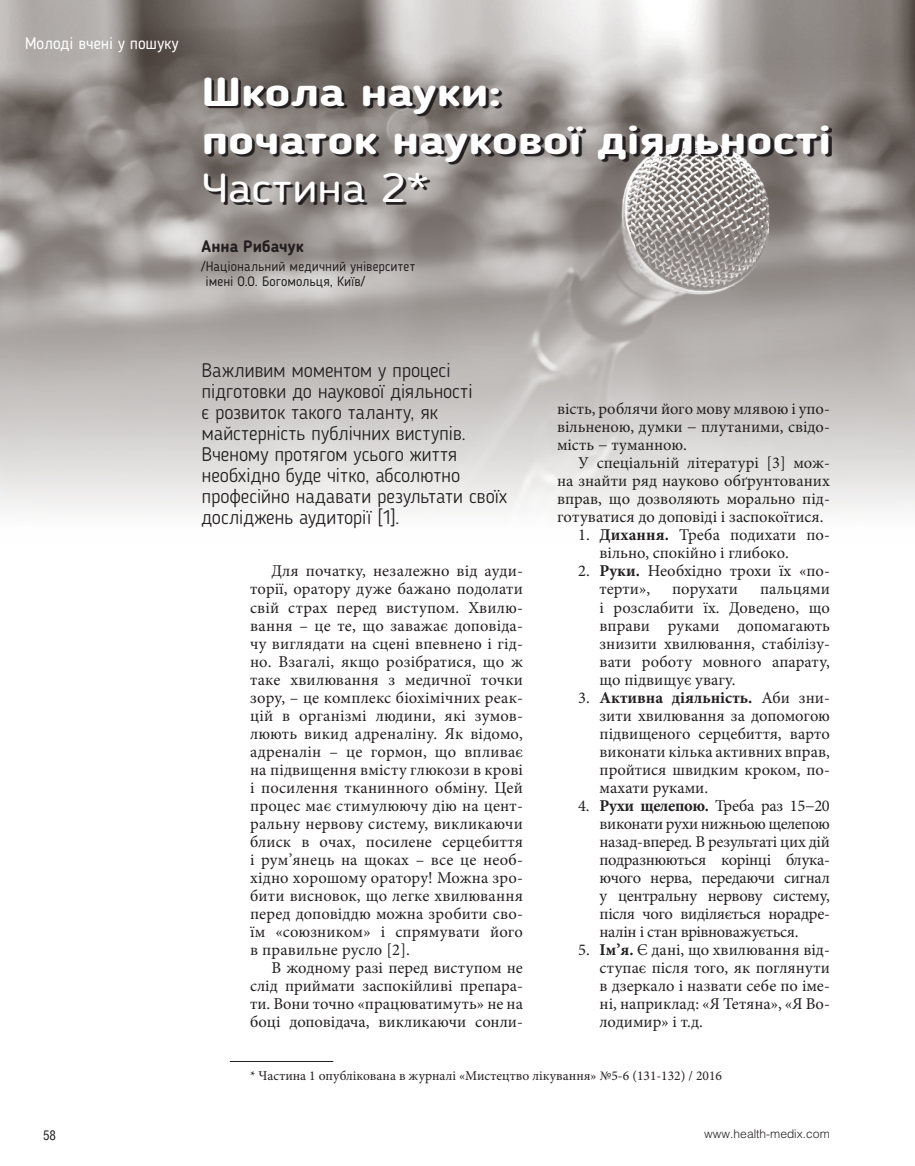
<style>
.page{position:relative;width:915px;height:1166px;background:#fff}
.page>*{position:absolute;margin:0;border:0;box-sizing:border-box;transform-origin:0 0}
.заголовок{font:700 39.9px/48px "Blogger Sans";letter-spacing:-.01em;color:#fff;scale:1.25 1}
.заголовок-2{font:39.9px "Blogger Sans";letter-spacing:-.015em;color:#fff;scale:1.25 1}
.эпиграф{font:300 19.5px/21px "Blogger Sans";letter-spacing:-.01em;color:#231f20}
.текст{font:16.5px/18px "Minion Pro";color:#231f20;text-align:justify}
.маркеры{font:16.5px/18px "Minion Pro";color:#231f20;text-align:justify}
.автор{font:16.5px "Blogger Sans";letter-spacing:-.005em;color:#fff}
.автор-2{font:700 16.5px "Blogger Sans";letter-spacing:.005em;color:#231f20}
.сноска{font:13.5px "Minion Pro";color:#231f20}
.организация{font:13.5px/15px "Blogger Sans";letter-spacing:.005em;color:#231f20}
.t1{font:13.5px "Helios Cond";color:#231f20}
.t2{font:300 12px "Helios";color:#231f20}
.s1{font-weight:700}
</style>
<div class="page">
<img style="left:0;top:0;width:914px;height:512px">
<hr style="left:230px;top:1060px;width:103px;height:1px;background:#231f20">
<svg style="left:207px;top:80px;width:624px;height:125px;background:#85807d"></svg>
<p class="автор" style="left:25px;top:33px;width:155px">Молоді вчені у пошуку</p>
<p class="заголовок" style="left:201px;top:67px;width:505px">Школа науки:<br>початок наукової діяльності</p>
<p class="заголовок-2" style="left:201px;top:164px;width:184px">Частина 2*</p>
<p class="автор-2" style="left:201px;top:236px;width:104px">Анна Рибачук</p>
<p class="организация" style="left:201px;top:258px;width:215px">/Національний медичний університет імені О.О. Богомольця, Київ/</p>
<p class="t1" style="left:43px;top:1126px;width:14px">58</p>
<p class="эпиграф" style="left:201px;top:359px;width:307px">Важливим моментом у процесі підготовки до наукової діяльності<br>є розвиток такого таланту, як майстерність публічних виступів.<br>Вченому протягом усього життя необхідно буде чітко, абсолютно професійно надавати результати своїх досліджень аудиторії [1].</p>
<p class="текст" style="left:557px;top:400px;width:274px">вість, роблячи його мову млявою і упо&shy;вільненою, думки − плутаними, свідо&shy;мість − туманною.</p>
<p class="текст" style="left:557px;top:454px;width:274px;text-indent:21px">У спеціальній літературі [3] мож&shy;на знайти ряд науково обґрунтованих вправ, що дозволяють морально під&shy;готуватися до доповіді і заспокоїтися.</p>
<p class="маркеры" style="left:599px;top:526px;width:232px;text-indent:-21px">1. <span class="s1">Дихання.</span> Треба подихати по&shy;вільно, спокійно і глибоко.</p>
<p class="маркеры" style="left:599px;top:562px;width:232px;text-indent:-21px">2. <span class="s1">Руки.</span> Необхідно трохи їх «по&shy;терти»,</p>
<p class="текст" style="left:250px;top:562px;width:274px;text-indent:21px">Для початку, незалежно від ауди&shy;торії, оратору дуже бажано подолати свій страх перед виступом. Хвилю&shy;вання – це те, що заважає доповіда&shy;чу виглядати на сцені впевнено і гід&shy;но. Взагалі, якщо розібратися, що ж таке хвилювання з медичної точки зору, – це комплекс біохімічних реак&shy;цій в організмі людини, які зумов&shy;люють викид адреналіну. Як відомо, адреналін – це гормон, що впливає на підвищення вмісту глюкози в крові і посилення тканинного обміну. Цей процес має стимулюючу дію на цент&shy;ральну нервову систему, викликаючи блиск в очах, посилене серцебиття і рум’янець на щоках – все це необ&shy;хідно хорошому оратору! Можна зро&shy;бити висновок, що легке хвилювання перед доповіддю можна зробити сво&shy;їм «союзником» і спрямувати його в правильне русло [2].</p>
<p class="текст" style="left:250px;top:958px;width:274px;text-indent:21px">В жодному разі перед виступом не слід приймати заспокійливі препара&shy;ти. Вони точно «працюватимуть» не на боці доповідача, викликаючи сонли-</p>
<p class="маркеры" style="left:672px;top:580px;width:67px">порухати</p>
<p class="маркеры" style="left:599px;top:580px;width:232px;text-indent:160px">пальцями і розслабити їх. Доведено, що вправи руками допомагають знизити хвилювання, стабілізу&shy;вати роботу мовного апарату, що підвищує увагу.</p>
<p class="маркеры" style="left:599px;top:688px;width:232px;text-indent:-21px">3. <span class="s1">Активна діяльність.</span> Аби зни&shy;зити хвилювання за допомогою підвищеного серцебиття, варто виконати кілька активних вправ, пройтися швидким кроком, по&shy;махати руками.</p>
<p class="маркеры" style="left:599px;top:796px;width:232px;text-indent:-21px">4. <span class="s1">Рухи щелепою.</span> Треба раз 15−20 виконати рухи нижньою щелепою назад-вперед. В результаті цих дій подразнюються корінці блука&shy;ючого нерва, передаючи сигнал у центральну нервову систему, після чого виділяється норадре&shy;налін і стан врівноважується.</p>
<p class="маркеры" style="left:599px;top:940px;width:232px;text-indent:-21px">5. <span class="s1">Ім’я.</span> Є дані, що хвилювання від&shy;ступає після того, як поглянути в дзеркало і назвати себе по іме&shy;ні, наприклад: «Я Тетяна», «Я Во&shy;лодимир» і т.д.</p>
<p class="сноска" style="left:250px;top:1066px;width:473px">* Частина 1 опублікована в журналі «Мистецтво лікування» №5-6 (131-132) / 2016</p>
<p class="t2" style="left:704px;top:1126px;width:127px">www.health-medix.com</p>
</div>
